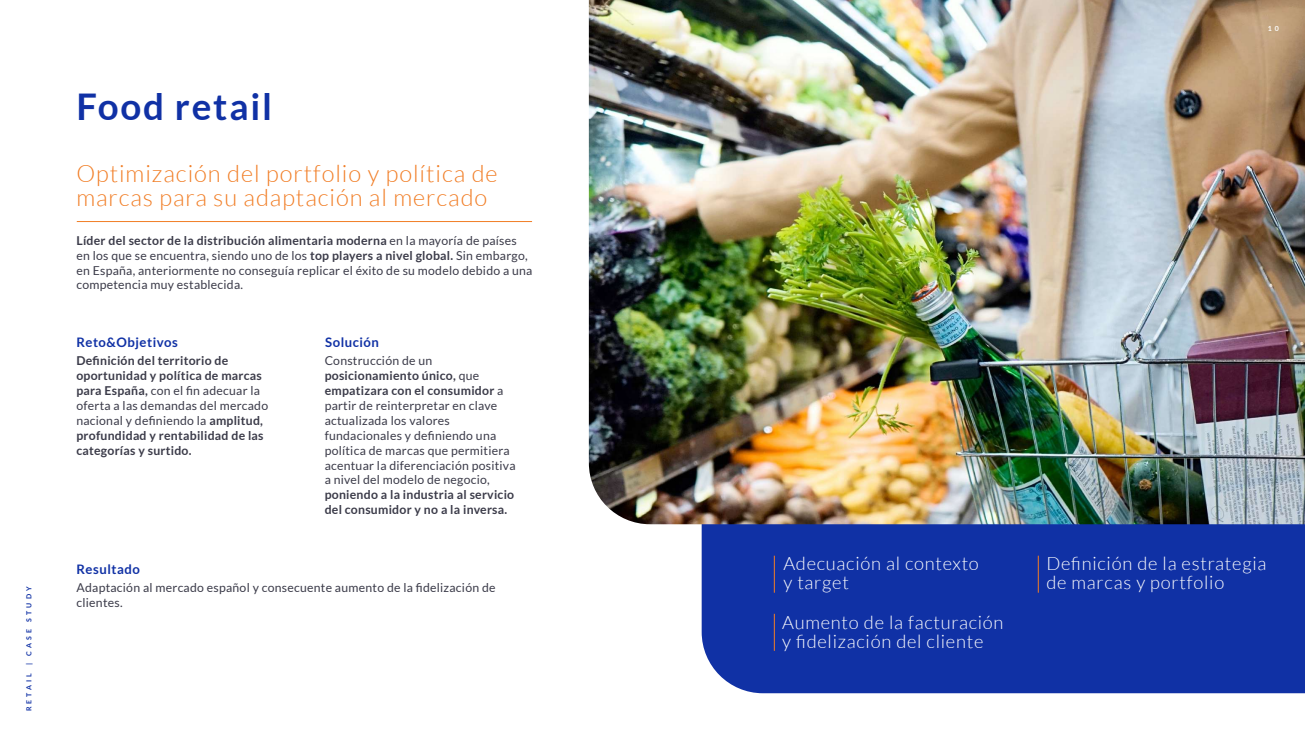
<style>
.page{position:relative;width:1305px;height:737px;background:#fff}
.page>*{position:absolute;margin:0;border:0;box-sizing:border-box;transform-origin:0 0}
.t1{font:700 36.75px "Lato";letter-spacing:.05em;color:#1031a5}
.t2{font:300 23.62px/23.6px "Lato";letter-spacing:.04em;color:#f17d25}
.t3{font:300 18.38px/19.2px "Lato";letter-spacing:.04em;color:#fff}
.t4{font:700 13.12px "Lato";letter-spacing:.04em;color:#1031a5}
.t5{font:12.25px/14.9px "Lato";letter-spacing:.02em;color:#3b3b49}
.t6{font:700 12.25px/14.9px "Lato";letter-spacing:.02em;color:#3b3b49}
.t7{font:700 7px "Lato";letter-spacing:.44em;color:#1031a5}
.t8{font:700 7px "Lato";color:#fff}
.s1{font-weight:700}
.s2{font-weight:400}
</style>
<div class="page">
<div style="left:701px;top:524px;width:603px;height:169px;background:#1031a5"></div>
<img style="left:589px;top:0;width:715px;height:524px">
<hr style="left:77px;top:221px;width:455px;height:1px;background:#f17d25">
<hr style="left:773px;top:555px;width:1px;height:37px;background:#f17d25">
<hr style="left:773px;top:614px;width:1px;height:37px;background:#f17d25">
<hr style="left:1037px;top:555px;width:1px;height:37px;background:#f17d25">
<p class="t7" style="left:25px;top:711px;width:126px;rotate:-90deg">RETAIL | CASE STUDY</p>
<h1 class="t1" style="left:76px;top:86px;width:197px">Food retail</h1>
<h2 class="t2" style="left:76px;top:162px;width:423px">Optimización del portfolio y política de marcas para su adaptación al mercado</h2>
<p class="t5" style="left:76px;top:233px;width:457px"><span class="s1">Líder del sector de la distribución alimentaria moderna</span> en la mayoría de países en los que se encuentra, siendo uno de los <span class="s1">top players a nivel global.</span> Sin embargo, en España, anteriormente no conseguía replicar el éxito de su modelo debido a una competencia muy establecida.</p>
<p class="t4" style="left:76px;top:335px;width:103px">Reto&amp;Objetivos</p>
<p class="t6" style="left:76px;top:353px;width:193px">Definición del territorio de oportunidad y política de marcas para España, <span class="s2">con el fin adecuar la oferta a las demandas del mercado nacional y definiendo la</span> amplitud, profundidad y rentabilidad de las categorías y surtido.</p>
<p class="t4" style="left:325px;top:335px;width:55px">Solución</p>
<p class="t5" style="left:324px;top:353px;width:192px">Construcción de un <span class="s1">posicionamiento único,</span> que <span class="s1">empatizara con el consumidor</span> a partir de reinterpretar en clave actualizada los valores fundacionales y definiendo una política de marcas que permitiera acentuar la diferenciación positiva a nivel del modelo de negocio,</p>
<p class="t6" style="left:324px;top:487px;width:191px">poniendo a la industria al servicio del consumidor y no a la inversa.</p>
<p class="t4" style="left:76px;top:561px;width:65px">Resultado</p>
<p class="t5" style="left:77px;top:580px;width:420px">Adaptación al mercado español y consecuente aumento de la fidelización de clientes.</p>
<p class="t8" style="left:1267px;top:25px;width:13px">1 0</p>
<h3 class="t3" style="left:783px;top:554px;width:197px">Adecuación al contexto y target</h3>
<h3 class="t3" style="left:782px;top:613px;width:223px">Aumento de la facturación y fidelización del cliente</h3>
<h3 class="t3" style="left:1046px;top:554px;width:221px">Definición de la estrategia de marcas y portfolio</h3>
</div>
